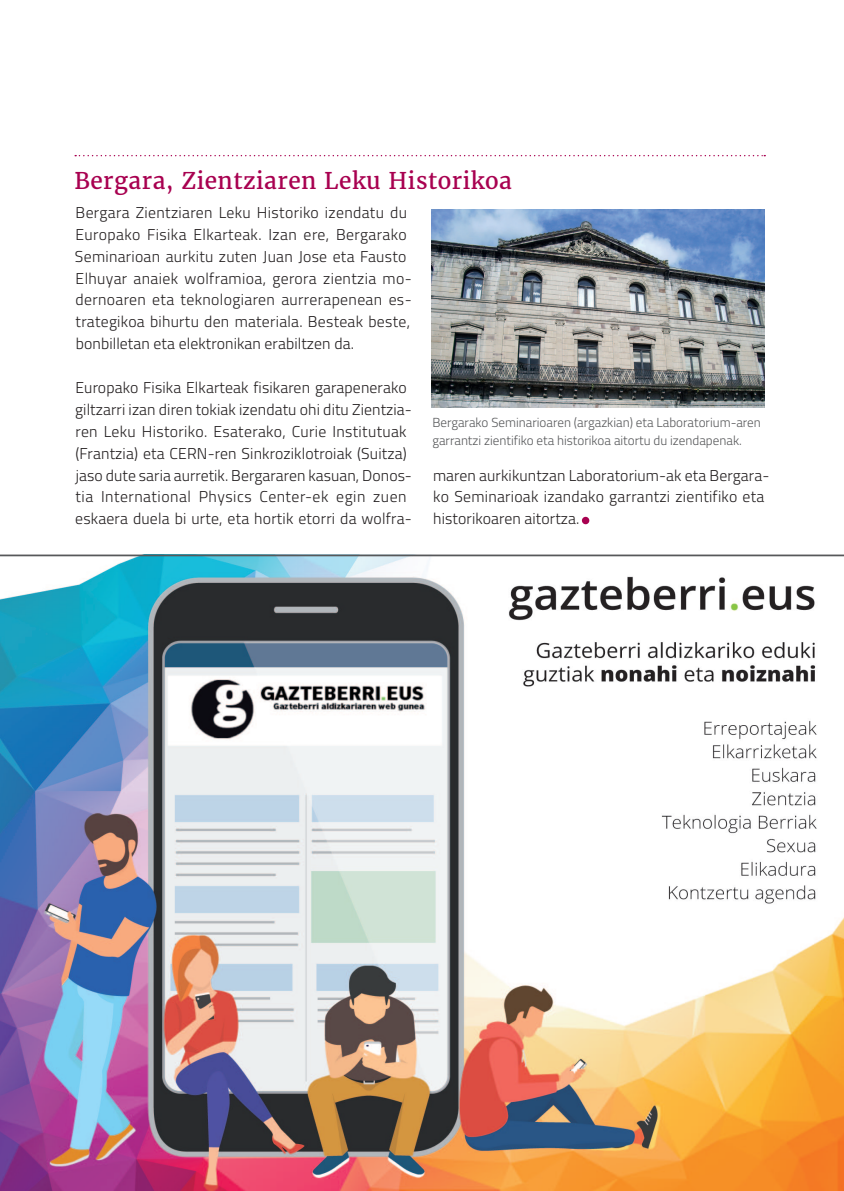
<style>
.page{position:relative;width:844px;height:1191px;background:#fff}
.page>*{position:absolute;margin:0;border:0;box-sizing:border-box;transform-origin:0 0}
.t1{font:22.75px "Merriweather";letter-spacing:.02em;color:#a80150}
.t2{font:300 15.75px/21.9px "Titillium";letter-spacing:.015em;color:#231f20}
.t3{font:300 13.12px/17.5px "Titillium";color:#57585a}
</style>
<div class="page">
<div style="left:581px;top:517px;width:8px;height:7px;background:#a80150;border-radius:50%"></div>
<svg style="left:75px;top:155px;width:690px;height:1px"></svg>
<img style="left:432px;top:210px;width:332px;height:198px">
<img style="left:0;top:556px;width:843px;height:635px">
<hr style="left:0;top:554px;width:843px;height:2px;background:#57585a">
<h1 class="t1" style="left:74px;top:166px;width:438px">Bergara, Zientziaren Leku Historikoa</h1>
<p class="t2" style="left:75px;top:201px;width:338px">Bergara Zientziaren Leku Historiko izendatu du Europako Fisika Elkarteak. Izan ere, Bergarako Seminarioan aurkitu zuten Juan Jose eta Fausto Elhuyar anaiek wolframioa, gerora zientzia mo&shy;dernoaren eta teknologiaren aurrerapenean es&shy;trategikoa bihurtu den materiala. Besteak beste, bonbilletan eta elektronikan erabiltzen da.</p>
<p class="t2" style="left:75px;top:376px;width:338px">Europako Fisika Elkarteak fisikaren garapenerako giltzarri izan diren tokiak izendatu ohi ditu Zientzia&shy;ren Leku Historiko. Esaterako, Curie Institutuak (Frantzia) eta CERN-ren Sinkroziklotroiak (Suitza) jaso dute saria aurretik. Bergararen kasuan, Donos&shy;tia International Physics Center-ek egin zuen eskaera duela bi urte, eta hortik etorri da wolfra-</p>
<p class="t3" style="left:432px;top:413px;width:330px">Bergarako Seminarioaren (argazkian) eta Laboratorium-aren garrantzi zientifiko eta historikoa aitortu du izendapenak.</p>
<p class="t2" style="left:433px;top:463px;width:338px">maren aurkikuntzan Laboratorium-ak eta Bergara&shy;ko Seminarioak izandako garrantzi zientifiko eta historikoaren aitortza.</p>
</div>
